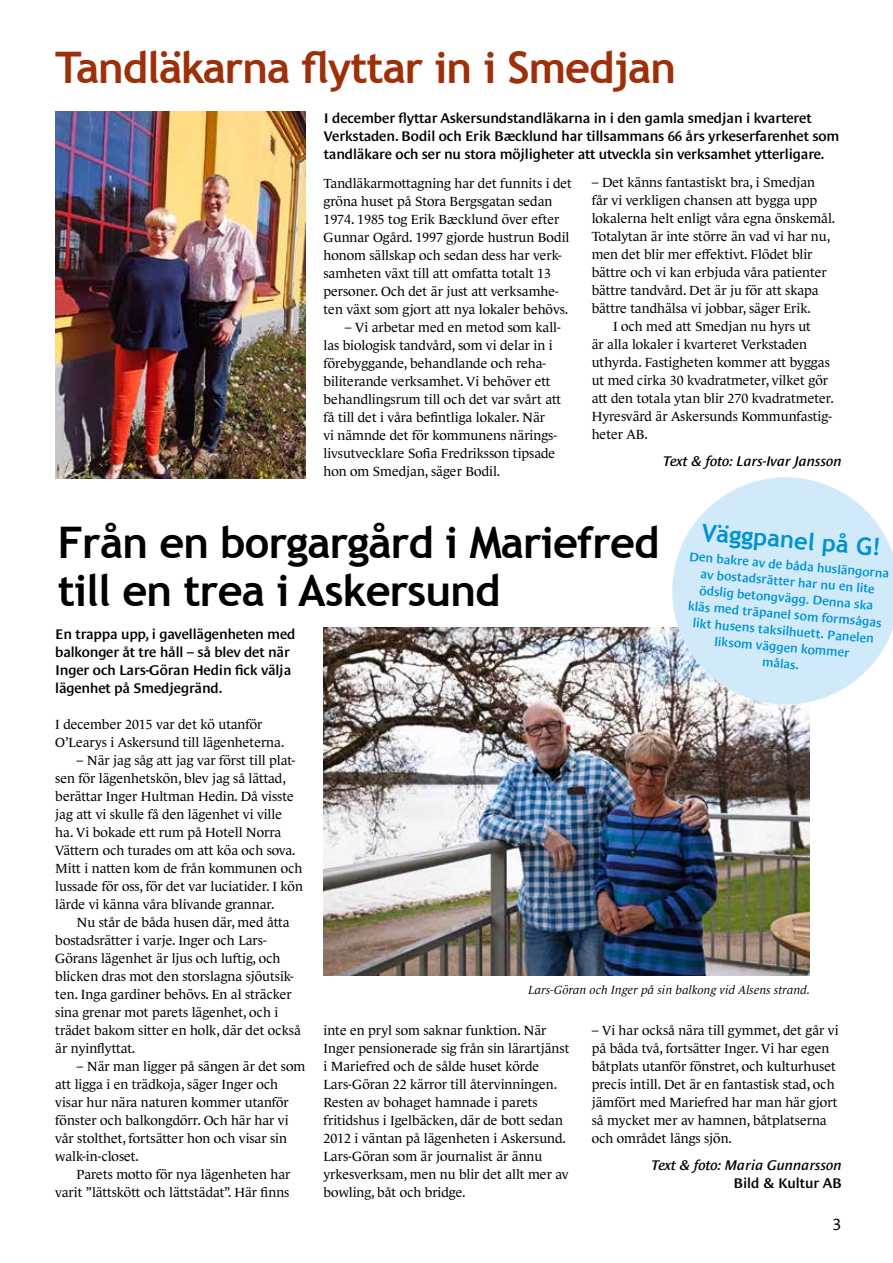
<style>
.page{position:relative;width:893px;height:1263px;background:#fff}
.page>*{position:absolute;margin:0;border:0;box-sizing:border-box;transform-origin:0 0}
.t1{font:700 43.5px/48px "Trebuchet MS";letter-spacing:-.02em;color:#000}
.t2{font:700 43.5px "Trebuchet MS";letter-spacing:-.025em;color:#9e3009}
.t3{font:700 24px "Trebuchet MS";color:#0093d3}
.t4{font:16.5px "Le Monde Sans";color:#000}
.t5{font:600 14.25px/18px "Le Monde Sans";letter-spacing:-.01em;color:#000}
.t6{font:italic 600 14.25px "Le Monde Sans";color:#000}
.t7{font:13.5px/18px "Le Monde Journal";color:#000}
.t8{font:600 12.75px/16.5px "Le Monde Sans";color:#0093d3;text-align:center}
.t9{font:italic 12px "Le Monde Journal";letter-spacing:.01em;color:#000}
</style>
<div class="page">
<img style="left:323px;top:628px;width:487px;height:347px">
<svg style="left:672px;top:477px;width:221px;height:227px;fill:#d1eaf9"></svg>
<img style="left:55px;top:112px;width:250px;height:366px">
<h1 class="t2" style="left:55px;top:40px;width:622px">Tandläkarna flyttar in i Smedjan</h1>
<p class="t5" style="left:324px;top:109px;width:517px">I december flyttar Askersundstandläkarna in i den gamla smedjan i kvarteret<br>Verkstaden. Bodil och Erik Bæcklund har tillsammans 66 års yrkeserfarenhet som tandläkare och ser nu stora möjligheter att utveckla sin verksamhet ytterligare.</p>
<p class="t7" style="left:323px;top:174px;width:250px">Tandläkarmottagning har det funnits i det gröna huset på Stora Bergsgatan sedan 1974. 1985 tog Erik Bæcklund över efter Gunnar Ogård. 1997 gjorde hustrun Bodil honom sällskap och sedan dess har verk&shy;samheten växt till att omfatta totalt 13 personer. Och det är just att verksamhe&shy;ten växt som gjort att nya lokaler behövs.</p>
<p class="t7" style="left:323px;top:318px;width:239px;text-indent:21px">– Vi arbetar med en metod som kal - las biologisk tandvård, som vi delar in i förebyggande, behandlande och reha&shy;biliterande verksamhet. Vi behöver ett behandlingsrum till och det var svårt att få till det i våra befintliga lokaler. När<br>vi nämnde det för kommunens närings&shy;livsutvecklare Sofia Fredriksson tipsade hon om Smedjan, säger Bodil.</p>
<p class="t7" style="left:592px;top:174px;width:225px">– Det känns fantastiskt bra, i Smedjan</p>
<p class="t7" style="left:592px;top:192px;width:227px">får vi verkligen chansen att bygga upp</p>
<p class="t7" style="left:592px;top:210px;width:245px">lokalerna helt enligt våra egna önskemål.</p>
<p class="t7" style="left:592px;top:228px;width:240px">Totalytan är inte större än vad vi har nu,</p>
<p class="t7" style="left:592px;top:246px;width:222px">men det blir mer effektivt. Flödet blir</p>
<p class="t7" style="left:592px;top:264px;width:237px">bättre och vi kan erbjuda våra patienter</p>
<p class="t7" style="left:592px;top:282px;width:228px">bättre tandvård. Det är ju för att skapa</p>
<p class="t7" style="left:592px;top:300px;width:221px">bättre tandhälsa vi jobbar, säger Erik.</p>
<p class="t7" style="left:613px;top:318px;width:199px">I och med att Smedjan nu hyrs ut</p>
<p class="t7" style="left:592px;top:336px;width:217px">är alla lokaler i kvarteret Verkstaden</p>
<p class="t7" style="left:592px;top:354px;width:240px">uthyrda. Fastigheten kommer att byggas</p>
<p class="t7" style="left:592px;top:372px;width:238px">ut med cirka 30 kvadratmeter, vilket gör</p>
<p class="t7" style="left:592px;top:390px;width:244px">att den totala ytan blir 270 kvadratmeter.</p>
<p class="t7" style="left:592px;top:408px;width:242px">Hyresvärd är Askersunds Kommunfastig-</p>
<p class="t7" style="left:592px;top:426px;width:58px">heter AB.</p>
<p class="t6" style="left:663px;top:453px;width:180px">Text &amp; foto: Lars-Ivar Jansson</p>
<h1 class="t1" style="left:58px;top:519px;width:603px">Från en borgargård i Mariefred till en trea i Askersund</h1>
<h2 class="t3" style="left:703px;top:517px;width:181px;rotate:5deg">Väggpanel på G!</h2>
<p class="t8" style="left:690px;top:548px;width:202px;rotate:5deg">Den bakre av de båda huslängorna av bostadsrätter har nu en lite ödslig betongvägg. Denna ska<br>kläs med träpanel som formsågas likt husens taksilhuett. Panelen liksom väggen kommer<br>målas.</p>
<p class="t5" style="left:55px;top:625px;width:242px">En trappa upp, i gavellägenheten med balkonger åt tre håll – så blev det när Inger och Lars-Göran Hedin fick välja lägenhet på Smedjegränd.</p>
<p class="t7" style="left:55px;top:715px;width:231px">I december 2015 var det kö utanför<br>O’Learys i Askersund till lägenheterna.</p>
<p class="t7" style="left:55px;top:751px;width:249px;text-indent:21px">– När jag såg att jag var först till plat&shy;sen för lägenhetskön, blev jag så lättad, berättar Inger Hultman Hedin. Då visste jag att vi skulle få den lägenhet vi ville ha. Vi bokade ett rum på Hotell Norra Vättern och turades om att köa och sova.<br>Mitt i natten kom de från kommunen och lussade för oss, för det var luciatider. I kön lärde vi känna våra blivande grannar.</p>
<p class="t7" style="left:55px;top:913px;width:247px;text-indent:21px">Nu står de båda husen där, med åtta bostadsrätter i varje. Inger och Lars-Görans lägenhet är ljus och luftig, och blicken dras mot den storslagna sjöutsik&shy;ten. Inga gardiner behövs. En al sträcker sina grenar mot parets lägenhet, och i trädet bakom sitter en holk, där det också är nyinflyttat.</p>
<p class="t7" style="left:55px;top:1057px;width:251px;text-indent:21px">– När man ligger på sängen är det som att ligga i en trädkoja, säger Inger och visar hur nära naturen kommer utanför fönster och balkongdörr. Och här har vi vår stolthet, fortsätter hon och visar sin walk-in-closet.</p>
<p class="t7" style="left:55px;top:1165px;width:237px;text-align:right">Parets motto för nya lägenheten har varit ”lättskött och lättstädat”. Här finns</p>
<p class="t9" style="left:528px;top:983px;width:283px">Lars-Göran och Inger på sin balkong vid Alsens strand.</p>
<p class="t7" style="left:592px;top:1022px;width:248px">– Vi har också nära till gymmet, det går vi på båda två, fortsätter Inger. Vi har egen båtplats utanför fönstret, och kulturhuset precis intill. Det är en fantastisk stad, och jämfört med Mariefred har man här gjort så mycket mer av hamnen, båtplatserna och området längs sjön.</p>
<p class="t6" style="left:651px;top:1157px;width:192px">Text &amp; foto: Maria Gunnarsson</p>
<p class="t5" style="left:733px;top:1174px;width:110px">Bild &amp; Kultur AB</p>
<p class="t7" style="left:323px;top:1022px;width:247px">inte en pryl som saknar funktion. När Inger pensionerade sig från sin lärartjänst i Mariefred och de sålde huset körde Lars-Göran 22 kärror till återvinningen.<br>Resten av bohaget hamnade i parets fritidshus i Igelbäcken, där de bott sedan 2012 i väntan på lägenheten i Askersund.<br>Lars-Göran som är journalist är ännu yrkesverksam, men nu blir det allt mer av bowling, båt och bridge.</p>
<p class="t4" style="left:833px;top:1215px;width:10px">3</p>
</div>
